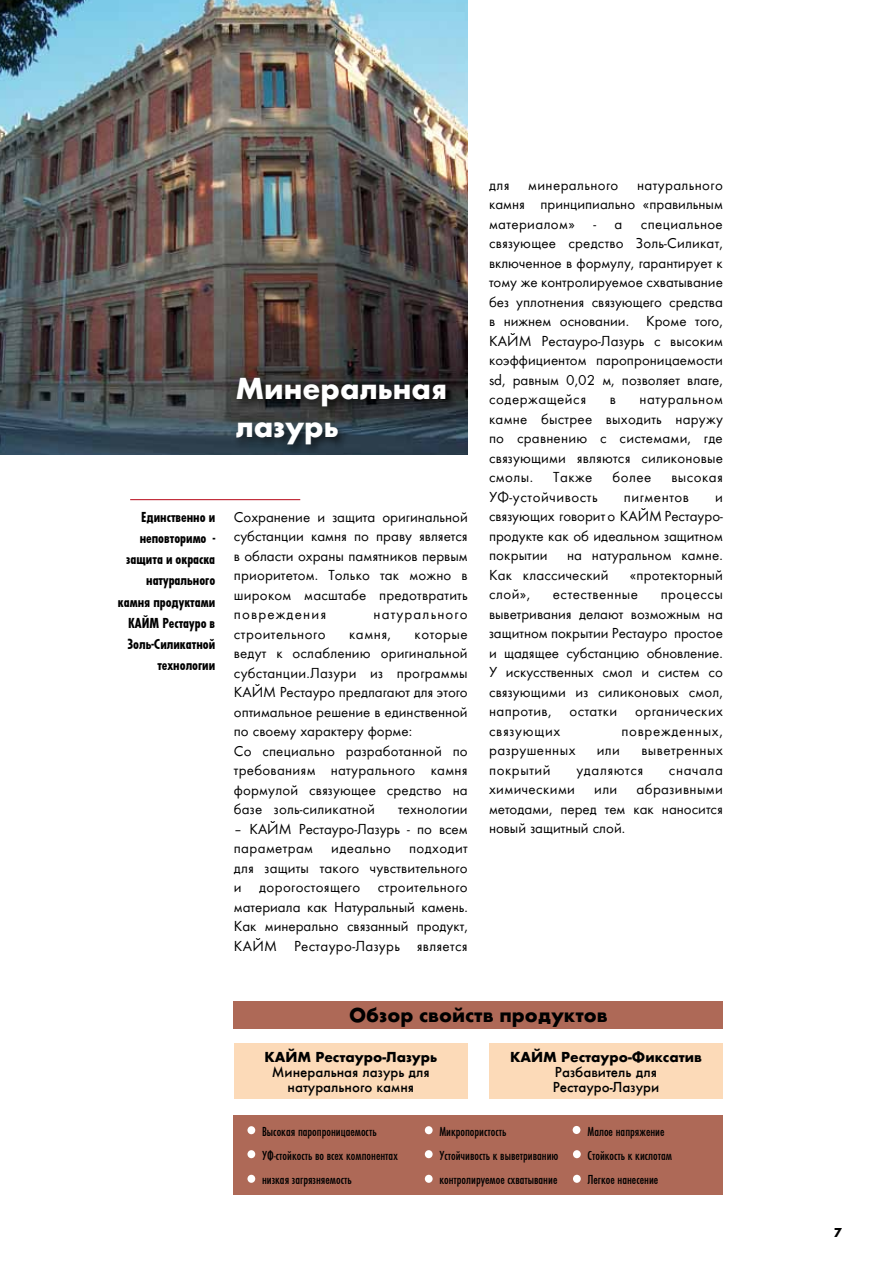
<style>
.page{position:relative;width:893px;height:1263px;background:#fff}
.page>*{position:absolute;margin:0;border:0;box-sizing:border-box;transform-origin:0 0}
.t1{font:700 31.5px/37.8px "Futura TCY";color:#fff}
.t2{font:700 21px "Futura TCY";color:#000}
.t3{font:15px/19.5px "Futura TCY Boo";letter-spacing:.015em;color:#000;text-align:justify}
.t4{font:15px/21.3px "Futura TCY Bol Con";color:#000;text-align:right}
.t5{font:500 15px/15px "Futura TCY";color:#000;text-align:center}
.t6{font:15px "Futura TCY Boo";letter-spacing:.04em;color:#000}
.t7{font:700 15px "Futura TCY";color:#000}
.t8{font:15px "Futura TCY Boo";letter-spacing:.035em;color:#000}
.t9{font:15px "Futura TCY Boo";letter-spacing:.05em;color:#000}
.t10{font:15px "Futura TCY Boo";letter-spacing:.08em;color:#000}
.t11{font:13.5px/24px "Futura TCY Med Con";color:#000}
.t12{font:700 13.5px "Futura T";color:#000}
</style>
<div class="page">
<img style="left:0;top:0;width:468px;height:454px">
<div style="left:232px;top:374px;width:226px;height:82px;background:#000;opacity:.75"></div>
<div style="left:234px;top:1043px;width:234px;height:55px;background:#fcdab8"></div>
<div style="left:489px;top:1043px;width:234px;height:55px;background:#fcdab8"></div>
<div style="left:234px;top:1115px;width:489px;height:80px;background:#ae6957"></div>
<div style="left:234px;top:1001px;width:489px;height:27px;background:#ae6957"></div>
<div style="left:247px;top:1126px;width:8px;height:8px;background:#fff;border-radius:50%"></div>
<div style="left:247px;top:1150px;width:8px;height:8px;background:#fff;border-radius:50%"></div>
<div style="left:247px;top:1175px;width:8px;height:8px;background:#fff;border-radius:50%"></div>
<div style="left:425px;top:1126px;width:8px;height:8px;background:#fff;border-radius:50%"></div>
<div style="left:425px;top:1150px;width:8px;height:8px;background:#fff;border-radius:50%"></div>
<div style="left:425px;top:1175px;width:8px;height:8px;background:#fff;border-radius:50%"></div>
<div style="left:573px;top:1126px;width:7px;height:8px;background:#fff;border-radius:50%"></div>
<div style="left:573px;top:1150px;width:8px;height:8px;background:#fff;border-radius:50%"></div>
<div style="left:573px;top:1175px;width:8px;height:8px;background:#fff;border-radius:50%"></div>
<hr style="left:130px;top:499px;width:170px;height:1px;background:#b80718">
<h1 class="t1" style="left:235px;top:370px;width:213px">Минеральная лазурь</h1>
<p class="t4" style="left:118px;top:506px;width:99px">Единственно и неповторимо - защита и окраска натурального камня продуктами<br>КАЙМ Рестауро в<br>Золь-Силикатной технологии</p>
<p class="t3" style="left:234px;top:507px;width:235px">Сохранение и защита оригинальной субстанции камня по праву является в области охраны памятников первым приоритетом. Только так можно в широком масштабе предотвратить повреждения</p>
<p class="t10" style="left:374px;top:606px;width:96px">натурального</p>
<p class="t8" style="left:234px;top:625px;width:93px">строительного</p>
<p class="t3" style="left:349px;top:624px;width:43px">камня,</p>
<p class="t3" style="left:234px;top:624px;width:235px;text-align:left;text-indent:181px">которые ведут к ослаблению оригинальной субстанции.Лазури из программы<br>КАЙМ Рестауро предлагают для этого оптимальное решение в единственной по своему характеру форме:<br>Со специально разработанной по требованиям натурального камня формулой связующее средство на базе золь-силикатной</p>
<p class="t3" style="left:398px;top:799px;width:71px">технологии</p>
<p class="t3" style="left:234px;top:819px;width:235px">– КАЙМ Рестауро-Лазурь - по всем параметрам идеально подходит для защиты такого чувствительного и дорогостоящего строительного материала как Натуральный камень.<br>Как минерально связанный продукт, КАЙМ Рестауро-Лазурь является</p>
<p class="t3" style="left:489px;top:175px;width:22px">для</p>
<p class="t3" style="left:528px;top:175px;width:92px">минерального</p>
<p class="t3" style="left:489px;top:175px;width:235px;text-indent:148px">натурального камня принципиально «правильным материалом» - а специальное связующее средство Золь-Силикат, включенное в формулу, гарантирует к тому же контролируемое схватывание без уплотнения связующего средства в нижнем основании. Кроме того, КАЙМ Рестауро-Лазурь с высоким коэффициентом паропроницаемости sd, равным 0,02 м, позволяет влаге, содержащейся</p>
<p class="t3" style="left:489px;top:390px;width:235px;text-indent:150px">натуральном камне быстрее выходить наружу по сравнению с системами, где связующими являются силиконовые смолы.</p>
<p class="t3" style="left:610px;top:390px;width:8px">в</p>
<p class="t3" style="left:553px;top:468px;width:41px">Также</p>
<p class="t3" style="left:613px;top:468px;width:40px">более</p>
<p class="t3" style="left:671px;top:468px;width:53px">высокая</p>
<p class="t6" style="left:489px;top:489px;width:110px">УФ-устойчивость</p>
<p class="t6" style="left:624px;top:489px;width:67px">пигментов</p>
<p class="t3" style="left:489px;top:487px;width:235px;text-indent:226px">и связующих говорит о КАЙМ Рестауро&shy;продукте как об идеальном защитном покрытии</p>
<p class="t3" style="left:489px;top:546px;width:235px;text-indent:78px">на натуральном камне.<br>Как классический</p>
<p class="t3" style="left:630px;top:565px;width:94px">«протекторный</p>
<p class="t3" style="left:489px;top:585px;width:43px">слой»,</p>
<p class="t8" style="left:553px;top:586px;width:87px">естественные</p>
<p class="t3" style="left:489px;top:585px;width:235px;text-indent:172px">процессы выветривания делают возможным на защитном покрытии Рестауро простое и щадящее субстанцию обновление.<br>У искусственных смол и систем со связующими из силиконовых смол, напротив, остатки органических связующих</p>
<p class="t9" style="left:621px;top:723px;width:103px">поврежденных,</p>
<p class="t3" style="left:489px;top:741px;width:88px">разрушенных</p>
<p class="t3" style="left:597px;top:741px;width:25px">или</p>
<p class="t3" style="left:641px;top:741px;width:83px">выветренных</p>
<p class="t6" style="left:489px;top:762px;width:63px">покрытий</p>
<p class="t6" style="left:576px;top:762px;width:68px">удаляются</p>
<p class="t6" style="left:669px;top:762px;width:55px">сначала</p>
<p class="t3" style="left:489px;top:780px;width:88px">химическими</p>
<p class="t3" style="left:594px;top:780px;width:25px">или</p>
<p class="t3" style="left:489px;top:780px;width:235px;text-indent:148px">абразивными методами, перед тем как наносится новый защитный слой.</p>
<h2 class="t2" style="left:349px;top:1002px;width:260px">Обзор свойств продуктов</h2>
<p class="t7" style="left:264px;top:1048px;width:174px">КАЙМ Рестауро-Лазурь</p>
<p class="t5" style="left:272px;top:1064px;width:159px">Минеральная лазурь для натурального камня</p>
<p class="t7" style="left:510px;top:1048px;width:193px">КАЙМ Рестауро-Фиксатив</p>
<p class="t5" style="left:553px;top:1064px;width:108px;text-align:left">Разбавитель для<br>Рестауро-Лазури</p>
<p class="t11" style="left:262px;top:1119px;width:137px">Высокая паропроницаемость<br>УФ-стойкость во всех компонентах низкая загрязняемость</p>
<p class="t11" style="left:439px;top:1119px;width:120px">Микропористость<br>Устойчивость к выветриванию контролируемое схватывание</p>
<p class="t11" style="left:587px;top:1119px;width:86px">Малое напряжение<br>Стойкость к кислотам<br>Легкое нанесение</p>
<p class="t12" style="left:834px;top:1225px;width:10px">7</p>
</div>
